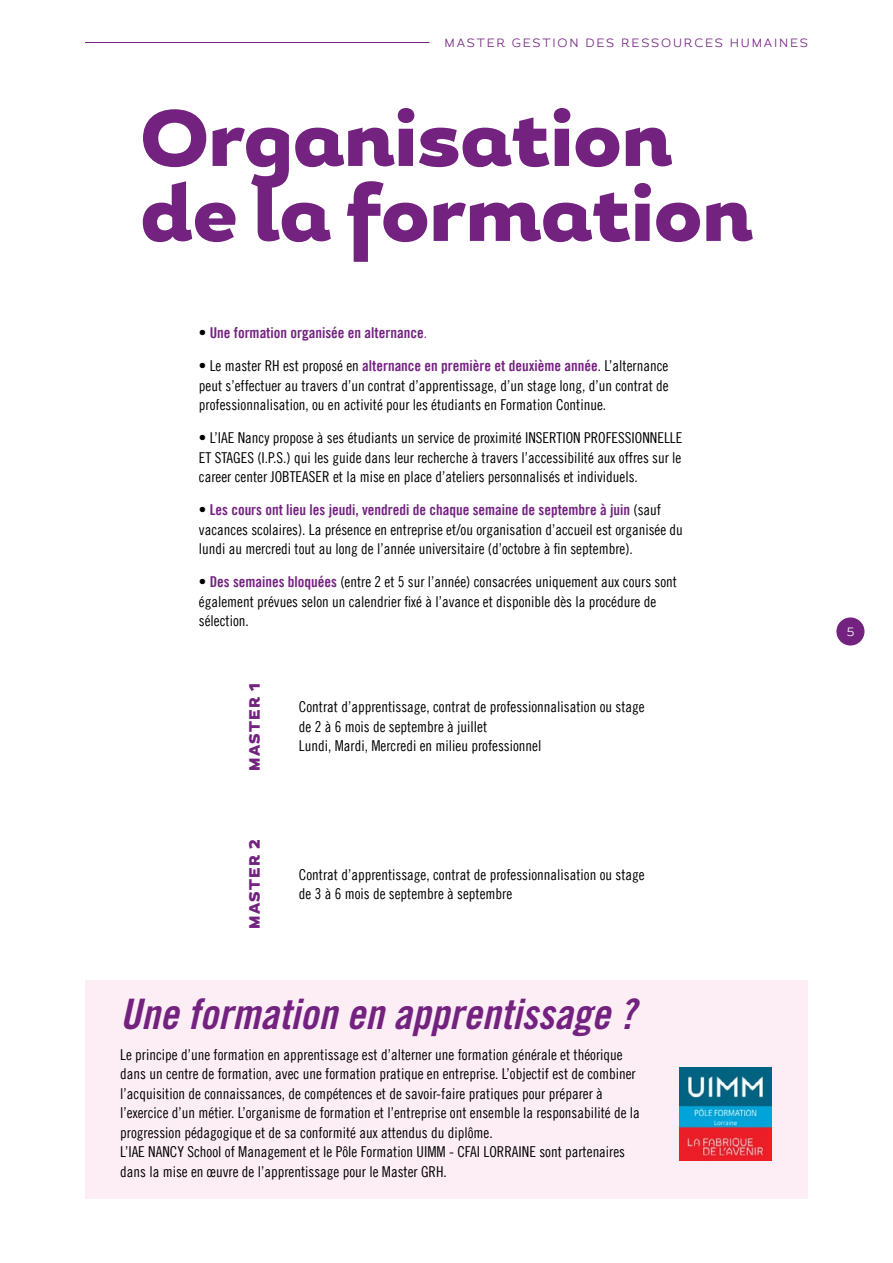
<style>
.page{position:relative;width:893px;height:1263px;background:#fff}
.page>*{position:absolute;margin:0;border:0;box-sizing:border-box;transform-origin:0 0}
.t1{font:900 79.5px/75px "Magallanes";color:#732280}
.t2{font:42px "Trade Gothic LT Std Bd Cn 20 Obl";color:#732280}
.t3{font:15px/19.5px "Trade Gothic LT Cond Eighteen";color:#000}
.t4{font:15px "Trade Gothic LT Bold Cond Twenty";color:#732280}
.t5{font:900 15px "Magallanes";letter-spacing:.08em;color:#732280}
.t6{font:300 12px "Magallanes";letter-spacing:.15em;color:#732280}
.t7{font:300 12px "Magallanes";color:#fff}
.s1{font-family:"Trade Gothic LT Cond Eighteen";color:#000}
.s2{font-family:"Trade Gothic LT Cond Eighteen"}
.s3{font-family:"Trade Gothic LT Bold Cond Twenty";color:#732280}
</style>
<div class="page">
<hr style="left:85px;top:42px;width:345px;height:1px;background:#732280">
<div style="left:836px;top:617px;width:28px;height:28px;background:#732280;border-radius:50%"></div>
<div style="left:85px;top:980px;width:722px;height:218px;background:#fdeef6"></div>
<img style="left:680px;top:1068px;width:92px;height:92px">
<p class="t6" style="left:444px;top:35px;width:365px">MASTER GESTION DES RESSOURCES HUMAINES</p>
<h1 class="t1" style="left:140px;top:105px;width:613px">Organisation de la formation</h1>
<p class="t4" style="left:199px;top:324px;width:230px"><span class="s1">•</span> Une formation organisée en alternance<span class="s2">.</span></p>
<p class="t3" style="left:199px;top:356px;width:471px;text-align:justify">• Le master RH est proposé en <span class="s3">alternance en première et deuxième année</span>. L’alternance peut s’effectuer au travers d’un contrat d’apprentissage, d’un stage long, d’un contrat de professionnalisation, ou en activité pour les étudiants en Formation Continue.</p>
<p class="t3" style="left:199px;top:428px;width:485px;text-align:justify">• L’IAE Nancy propose à ses étudiants un service de proximité INSERTION PROFESSIONNELLE ET STAGES (I.P.S.) qui les guide dans leur recherche à travers l’accessibilité aux offres sur le career center JOBTEASER et la mise en place d’ateliers personnalisés et individuels.</p>
<p class="t4" style="left:199px;top:501px;width:464px"><span class="s1">•</span> Les cours ont lieu les jeudi, vendredi de chaque semaine de septembre à juin <span class="s1">(sauf</span></p>
<p class="t3" style="left:199px;top:519px;width:486px">vacances scolaires). La présence en entreprise et/ou organisation d’accueil est organisée du lundi au mercredi tout au long de l’année universitaire (d’octobre à fin septembre).</p>
<p class="t3" style="left:199px;top:572px;width:480px">• <span class="s3">Des semaines bloquées</span> (entre 2 et 5 sur l’année) consacrées uniquement aux cours sont également prévues selon un calendrier fixé à l’avance et disponible dès la procédure de sélection.</p>
<p class="t5" style="left:245px;top:771px;width:89px;rotate:-90deg">MASTER 1</p>
<p class="t5" style="left:245px;top:929px;width:91px;rotate:-90deg">MASTER 2</p>
<p class="t3" style="left:299px;top:697px;width:347px">Contrat d’apprentissage, contrat de professionnalisation ou stage de 2 à 6 mois de septembre à juillet<br>Lundi, Mardi, Mercredi en milieu professionnel</p>
<p class="t3" style="left:299px;top:865px;width:347px">Contrat d’apprentissage, contrat de professionnalisation ou stage de 3 à 6 mois de septembre à septembre</p>
<h2 class="t2" style="left:120px;top:989px;width:517px">Une formation en apprentissage ?</h2>
<p class="t3" style="left:120px;top:1044px;width:521px">Le principe d’une formation en apprentissage est d’alterner une formation générale et théorique dans un centre de formation, avec une formation pratique en entreprise. L’objectif est de combiner l’acquisition de connaissances, de compétences et de savoir-faire pratiques pour préparer à l’exercice d’un métier. L’organisme de formation et l’entreprise ont ensemble la responsabilité de la progression pédagogique et de sa conformité aux attendus du diplôme.<br>L’IAE NANCY School of Management et le Pôle Formation UIMM - CFAI LORRAINE sont partenaires dans la mise en œuvre de l’apprentissage pour le Master GRH.</p>
<p class="t7" style="left:847px;top:624px;width:9px">5</p>
</div>
